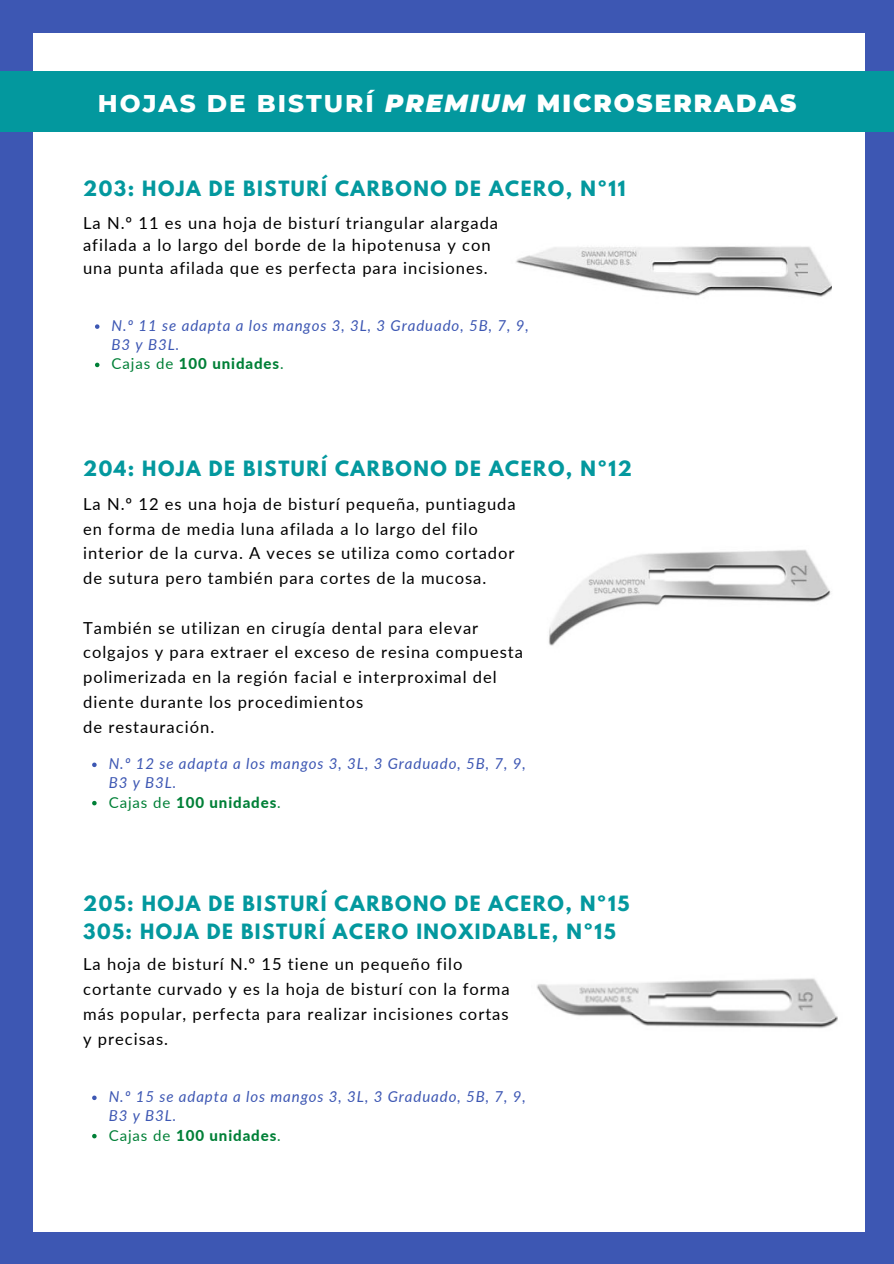
<style>
.page{position:relative;width:894px;height:1264px;background:#fff}
.page>*{position:absolute;margin:0;border:0;box-sizing:border-box;transform-origin:0 0}
.t1{font:800 24.75px "Montserrat";letter-spacing:.08em;color:#fff}
.t2{font:700 18.75px "League Spartan";letter-spacing:.08em;color:#03989e}
.t3{font:16.5px/24.8px "Lato";letter-spacing:.06em;color:#000}
.t4{font:italic 15px/19.2px "Lato";letter-spacing:.06em;color:#3d57b3}
.t5{font:800 15px "Lato";letter-spacing:.06em;color:#008037}
.s1{font-weight:900;font-style:italic}
.s2{font-weight:900}
.s3{font-weight:400}
</style>
<div class="page">
<div style="left:0;top:0;width:893px;height:1263px;background:#3d57b3"></div>
<div style="left:34px;top:33px;width:830px;height:1198px;background:#fff"></div>
<div style="left:0;top:71px;width:893px;height:61px;background:#03989e"></div>
<img style="left:516px;top:246px;width:315px;height:51px">
<img style="left:548px;top:549px;width:283px;height:97px">
<img style="left:536px;top:978px;width:302px;height:51px">
<svg style="left:95px;top:324px;width:4px;height:5px"></svg>
<svg style="left:95px;top:362px;width:4px;height:5px"></svg>
<svg style="left:92px;top:762px;width:5px;height:5px"></svg>
<svg style="left:92px;top:800px;width:5px;height:5px"></svg>
<svg style="left:92px;top:1095px;width:5px;height:5px"></svg>
<svg style="left:92px;top:1133px;width:5px;height:5px"></svg>
<p class="t1" style="left:98px;top:88px;width:699px">HOJAS DE BISTURÍ <span class="s1">PREMIUM</span> <span class="s2">MICROSERRADAS</span></p>
<p class="t2" style="left:83px;top:179px;width:544px">203: HOJA DE BISTURÍ CARBONO DE ACERO, Nº11</p>
<p class="t3" style="left:83px;top:211px;width:416px;line-height:22.5px">La N.º 11 es una hoja de bisturí triangular alargada afilada a lo largo del borde de la hipotenusa y con una punta afilada que es perfecta para incisiones.</p>
<p class="t4" style="left:111px;top:316px;width:418px">N.º 11 se adapta a los mangos 3, 3L, 3 Graduado, 5B, 7, 9,<br>B3 y B3L.</p>
<p class="t5" style="left:111px;top:354px;width:174px"><span class="s3">Cajas de</span> 100 unidades<span class="s3">.</span></p>
<p class="t2" style="left:83px;top:459px;width:550px">204: HOJA DE BISTURÍ CARBONO DE ACERO, Nº12</p>
<p class="t3" style="left:83px;top:491px;width:434px">La N.º 12 es una hoja de bisturí pequeña, puntiaguda en forma de media luna afilada a lo largo del filo interior de la curva. A veces se utiliza como cortador de sutura pero también para cortes de la mucosa.</p>
<p class="t3" style="left:83px;top:615px;width:441px">También se utilizan en cirugía dental para elevar colgajos y para extraer el exceso de resina compuesta polimerizada en la región facial e interproximal del diente durante los procedimientos</p>
<p class="t3" style="left:83px;top:714px;width:133px">de restauración.</p>
<p class="t4" style="left:109px;top:754px;width:418px">N.º 12 se adapta a los mangos 3, 3L, 3 Graduado, 5B, 7, 9,<br>B3 y B3L.</p>
<p class="t5" style="left:109px;top:792px;width:174px"><span class="s3">Cajas de</span> 100 unidades<span class="s3">.</span></p>
<p class="t2" style="left:83px;top:894px;width:547px">205: HOJA DE BISTURÍ CARBONO DE ACERO, Nº15</p>
<p class="t2" style="left:83px;top:922px;width:534px">305: HOJA DE BISTURÍ ACERO INOXIDABLE, Nº15</p>
<p class="t3" style="left:83px;top:951px;width:428px">La hoja de bisturí N.º 15 tiene un pequeño filo cortante curvado y es la hoja de bisturí con la forma más popular, perfecta para realizar incisiones cortas</p>
<p class="t3" style="left:83px;top:1026px;width:87px">y precisas.</p>
<p class="t4" style="left:109px;top:1086px;width:418px">N.º 15 se adapta a los mangos 3, 3L, 3 Graduado, 5B, 7, 9,<br>B3 y B3L.</p>
<p class="t5" style="left:109px;top:1125px;width:174px"><span class="s3">Cajas de</span> 100 unidades<span class="s3">.</span></p>
</div>
